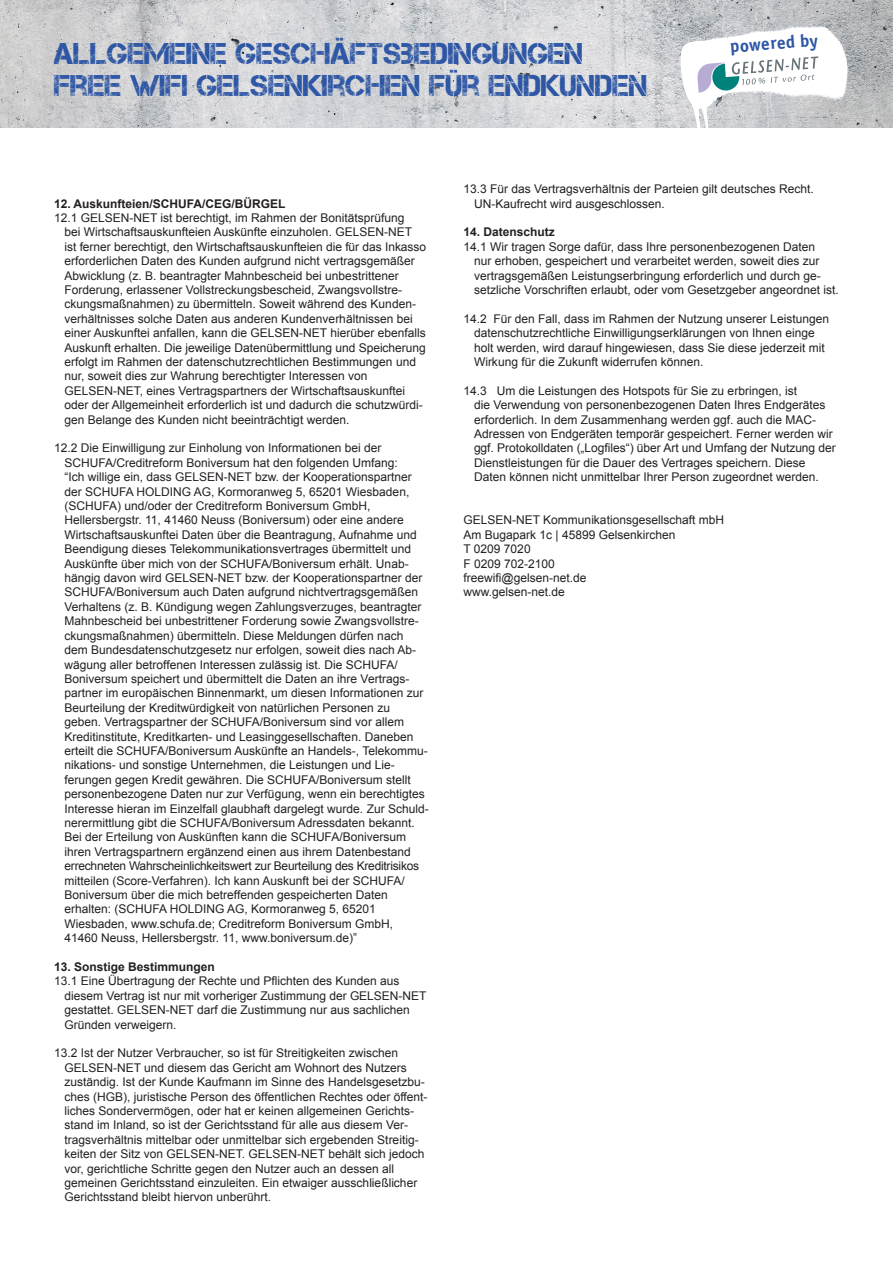
<style>
.page{position:relative;width:893px;height:1263px;background:#fff}
.page>*{position:absolute;margin:0;border:0;box-sizing:border-box;transform-origin:0 0}
.t1{font:30px "Captureit";color:#2d56a5}
.t2{font:700 17.7px "Officina Sans ITC Pro";color:#2d56a5}
.t3{font:12px/14.4px "Arial";color:#231f20}
.t4{font:700 12px "Arial";color:#231f20}
</style>
<div class="page">
<img style="left:0;top:0;width:893px;height:128px">
<svg style="left:680px;top:26px;width:168px;height:102px"></svg>
<p class="t1" style="left:54px;top:37px;width:530px">ALLGEMEINE GESCHÄFTSBEDINGUNGEN</p>
<p class="t1" style="left:54px;top:68px;width:595px">FREE WIFI GELSENKIRCHEN FÜR ENDKUNDEN</p>
<p class="t2" style="left:729px;top:35px;width:89px;rotate:-4deg">powered by</p>
<p class="t4" style="left:54px;top:195px;width:233px">12. Auskunfteien/SCHUFA/CEG/BÜRGEL</p>
<p class="t3" style="left:64px;top:211px;width:363px;text-indent:-10px">12.1 GELSEN-NET ist berechtigt, im Rahmen der Bonitätsprüfung<br>bei Wirtschaftsauskunfteien Auskünfte einzuholen. GELSEN-NET ist ferner berechtigt, den Wirtschaftsauskunfteien die für das Inkasso erforderlichen Daten des Kunden aufgrund nicht vertragsgemäßer Abwicklung (z. B. beantragter Mahnbescheid bei unbestrittener</p>
<p class="t3" style="left:64px;top:283px;width:363px">Forderung, erlassener Vollstreckungsbescheid, Zwangsvollstre&shy;ckungsmaßnahmen) zu übermitteln. Soweit während des Kunden&shy;verhältnisses solche Daten aus anderen Kundenverhältnissen bei einer Auskunftei anfallen, kann die GELSEN-NET hierüber ebenfalls Auskunft erhalten. Die jeweilige Datenübermittlung und Speicherung erfolgt im Rahmen der datenschutzrechtlichen Bestimmungen und nur, soweit dies zur Wahrung berechtigter Interessen von</p>
<p class="t3" style="left:64px;top:384px;width:360px">GELSEN-NET, eines Vertragspartners der Wirtschaftsauskunftei oder der Allgemeinheit erforderlich ist und dadurch die schutzwürdi&shy;gen Belange des Kunden nicht beeinträchtigt werden.</p>
<p class="t3" style="left:54px;top:441px;width:329px">12.2 Die Einwilligung zur Einholung von Informationen bei der</p>
<p class="t3" style="left:64px;top:456px;width:335px">SCHUFA/Creditreform Boniversum hat den folgenden Umfang:</p>
<p class="t3" style="left:64px;top:470px;width:349px">“Ich willige ein, dass GELSEN-NET bzw. der Kooperationspartner</p>
<p class="t3" style="left:64px;top:484px;width:346px">der SCHUFA HOLDING AG, Kormoranweg 5, 65201 Wiesbaden,</p>
<p class="t3" style="left:64px;top:499px;width:308px">(SCHUFA) und/oder der Creditreform Boniversum GmbH,</p>
<p class="t3" style="left:64px;top:513px;width:354px">Hellersbergstr. 11, 41460 Neuss (Boniversum) oder eine andere<br>Wirtschaftsauskunftei Daten über die Beantragung, Aufnahme und</p>
<p class="t3" style="left:64px;top:542px;width:348px">Beendigung dieses Telekommunikationsvertrages übermittelt und</p>
<p class="t3" style="left:64px;top:556px;width:359px">Auskünfte über mich von der SCHUFA/Boniversum erhält. Unab&shy;hängig davon wird GELSEN-NET bzw. der Kooperationspartner der SCHUFA/Boniversum auch Daten aufgrund nichtvertragsgemäßen Verhaltens (z. B. Kündigung wegen Zahlungsverzuges, beantragter Mahnbescheid bei unbestrittener Forderung sowie Zwangsvollstre-</p>
<p class="t3" style="left:64px;top:628px;width:353px">ckungsmaßnahmen) übermitteln. Diese Meldungen dürfen nach dem Bundesdatenschutzgesetz nur erfolgen, soweit dies nach Ab&shy;wägung aller betroffenen Interessen zulässig ist. Die SCHUFA/</p>
<p class="t3" style="left:64px;top:672px;width:360px">Boniversum speichert und übermittelt die Daten an ihre Vertrags&shy;partner im europäischen Binnenmarkt, um diesen Informationen zur</p>
<p class="t3" style="left:64px;top:700px;width:327px">Beurteilung der Kreditwürdigkeit von natürlichen Personen zu</p>
<p class="t3" style="left:64px;top:715px;width:350px">geben. Vertragspartner der SCHUFA/Boniversum sind vor allem<br>Kreditinstitute, Kreditkarten- und Leasinggesellschaften. Daneben</p>
<p class="t3" style="left:64px;top:744px;width:366px">erteilt die SCHUFA/Boniversum Auskünfte an Handels-, Telekommu&shy;nikations- und sonstige Unternehmen, die Leistungen und Lie&shy;ferungen gegen Kredit gewähren. Die SCHUFA/Boniversum stellt personenbezogene Daten nur zur Verfügung, wenn ein berechtigtes Interesse hieran im Einzelfall glaubhaft dargelegt wurde. Zur Schuld&shy;nerermittlung gibt die SCHUFA/Boniversum Adressdaten bekannt.<br>Bei der Erteilung von Auskünften kann die SCHUFA/Boniversum ihren Vertragspartnern ergänzend einen aus ihrem Datenbestand errechneten Wahrscheinlichkeitswert zur Beurteilung des Kreditrisikos</p>
<p class="t3" style="left:64px;top:873px;width:342px">mitteilen (Score-Verfahren). Ich kann Auskunft bei der SCHUFA/<br>Boniversum über die mich betreffenden gespeicherten Daten erhalten: (SCHUFA HOLDING AG, Kormoranweg 5, 65201</p>
<p class="t3" style="left:64px;top:916px;width:330px">Wiesbaden, www.schufa.de; Creditreform Boniversum GmbH,<br>41460 Neuss, Hellersbergstr. 11, www.boniversum.de)”</p>
<p class="t4" style="left:54px;top:959px;width:162px">13. Sonstige Bestimmungen</p>
<p class="t3" style="left:64px;top:974px;width:363px;text-indent:-10px">13.1 Eine Übertragung der Rechte und Pflichten des Kunden aus diesem Vertrag ist nur mit vorheriger Zustimmung der GELSEN-NET gestattet. GELSEN-NET darf die Zustimmung nur aus sachlichen Gründen verweigern.</p>
<p class="t3" style="left:64px;top:1046px;width:344px;text-indent:-10px">13.2 Ist der Nutzer Verbraucher, so ist für Streitigkeiten zwischen<br>GELSEN-NET und diesem das Gericht am Wohnort des Nutzers</p>
<p class="t3" style="left:64px;top:1075px;width:365px">zuständig. Ist der Kunde Kaufmann im Sinne des Handelsgesetzbu&shy;ches (HGB), juristische Person des öffentlichen Rechtes oder öffent&shy;liches Sondervermögen, oder hat er keinen allgemeinen Gerichts&shy;stand im Inland, so ist der Gerichtsstand für alle aus diesem Ver&shy;tragsverhältnis mittelbar oder unmittelbar sich ergebenden Streitig&shy;keiten der Sitz von GELSEN-NET. GELSEN-NET behält sich jedoch</p>
<p class="t3" style="left:64px;top:1161px;width:354px">vor, gerichtliche Schritte gegen den Nutzer auch an dessen all gemeinen Gerichtsstand einzuleiten. Ein etwaiger ausschließlicher<br>Gerichtsstand bleibt hiervon unberührt.</p>
<p class="t3" style="left:474px;top:182px;width:341px;text-indent:-10px">13.3 Für das Vertragsverhältnis der Parteien gilt deutsches Recht.<br>UN-Kaufrecht wird ausgeschlossen.</p>
<p class="t4" style="left:463px;top:224px;width:93px">14. Datenschutz</p>
<p class="t3" style="left:474px;top:240px;width:366px;text-indent:-10px">14.1 Wir tragen Sorge dafür, dass Ihre personenbezogenen Daten<br>nur erhoben, gespeichert und verarbeitet werden, soweit dies zur vertragsgemäßen Leistungserbringung erforderlich und durch ge&shy;setzliche Vorschriften erlaubt, oder vom Gesetzgeber angeordnet ist.</p>
<p class="t3" style="left:474px;top:312px;width:356px;text-indent:-10px">14.2 Für den Fall, dass im Rahmen der Nutzung unserer Leistungen datenschutzrechtliche Einwilligungserklärungen von Ihnen einge holt werden, wird darauf hingewiesen, dass Sie diese jederzeit mit Wirkung für die Zukunft widerrufen können.</p>
<p class="t3" style="left:474px;top:384px;width:353px;text-indent:-10px">14.3 Um die Leistungen des Hotspots für Sie zu erbringen, ist<br>die Verwendung von personenbezogenen Daten Ihres Endgerätes erforderlich. In dem Zusammenhang werden ggf. auch die MAC-</p>
<p class="t3" style="left:474px;top:427px;width:363px">Adressen von Endgeräten temporär gespeichert. Ferner werden wir ggf. Protokolldaten („Logfiles“) über Art und Umfang der Nutzung der Dienstleistungen für die Dauer des Vertrages speichern. Diese Daten können nicht unmittelbar Ihrer Person zugeordnet werden.</p>
<p class="t3" style="left:463px;top:513px;width:262px">GELSEN-NET Kommunikationsgesellschaft mbH</p>
<p class="t3" style="left:463px;top:528px;width:213px">Am Bugapark 1c | 45899 Gelsenkirchen</p>
<p class="t3" style="left:463px;top:542px;width:69px">T 0209 7020</p>
<p class="t3" style="left:463px;top:556px;width:93px">F 0209 702-2100</p>
<p class="t3" style="left:463px;top:571px;width:124px">freewifi@gelsen-net.de</p>
<p class="t3" style="left:463px;top:585px;width:103px">www.gelsen-net.de</p>
</div>
